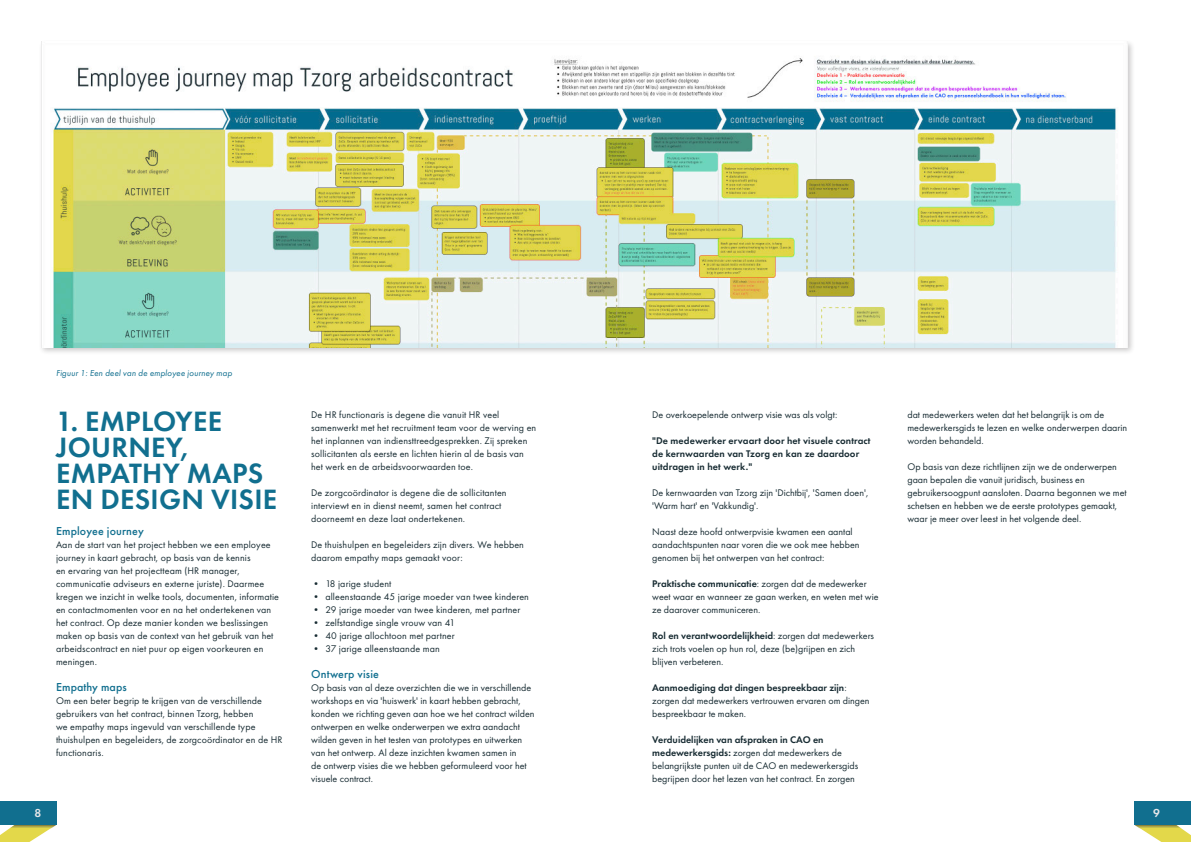
<style>
.page{position:relative;width:1191px;height:842px;background:#fff}
.page>*{position:absolute;margin:0;border:0;box-sizing:border-box;transform-origin:0 0}
.Brood{font:600 29px/26px "Futura PT";letter-spacing:.01em;color:#116f8f}
.Brood-2{font:500 12px "Futura PT";letter-spacing:.01em;color:#116f8f}
.t1{font:600 12px "Futura PT";color:#e6e7e9}
.Brood-3{font:10px/13px "Futura PT";color:#182c33}
.Brood-4{font:600 10px/13px "Futura PT";letter-spacing:.01em;color:#182c33}
.meta_data{font:italic 9px "Futura PT";letter-spacing:.01em;color:#116f8f}
.s1{font-weight:600}
</style>
<div class="page">
<svg style="left:1135px;top:825px;width:56px;height:17px"></svg>
<div style="left:1134px;top:801px;width:57px;height:24px;background:#116f8f"></div>
<svg style="left:0;top:825px;width:56px;height:17px"></svg>
<div style="left:0;top:801px;width:57px;height:24px;background:#116f8f"></div>
<div style="left:38px;top:39px;width:1097px;height:317px;background:#231f20;opacity:.25"></div>
<img style="left:41px;top:42px;width:1086px;height:305px">
<p class="meta_data" style="left:56px;top:368px;width:178px">Figuur 1: Een deel van de employee journey map</p>
<p class="Brood" style="left:56px;top:408px;width:223px">1. EMPLOYEE<br>JOURNEY,<br>EMPATHY MAPS<br>EN DESIGN VISIE</p>
<p class="Brood-2" style="left:56px;top:524px;width:89px">Employee journey</p>
<p class="Brood-3" style="left:56px;top:538px;width:224px">Aan de start van het project hebben we een employee journey in kaart gebracht, op basis van de kennis<br>en ervaring van het projectteam (HR manager, communicatie adviseurs en externe juriste). Daarmee kregen we inzicht in welke tools, documenten, informatie en contactmomenten voor en na het ondertekenen van het contract. Op deze manier konden we beslissingen maken op basis van de context van het gebruik van het arbeidscontract en niet puur op eigen voorkeuren en meningen.</p>
<p class="Brood-2" style="left:56px;top:680px;width:72px">Empathy maps</p>
<p class="Brood-3" style="left:56px;top:694px;width:228px">Om een beter begrip te krijgen van de verschillende gebruikers van het contract, binnen Tzorg, hebben<br>we empathy maps ingevuld van verschillende type thuishulpen en begeleiders, de zorgcoördinator en de HR functionaris.</p>
<p class="Brood-3" style="left:311px;top:408px;width:227px">De HR functionaris is degene die vanuit HR veel samenwerkt met het recruitment team voor de werving en het inplannen van indiensttreedgesprekken. Zij spreken sollicitanten als eerste en lichten hierin al de basis van het werk en de arbeidsvoorwaarden toe.</p>
<p class="Brood-3" style="left:311px;top:486px;width:197px">De zorgcoördinator is degene die de sollicitanten interviewt en in dienst neemt, samen het contract doorneemt en deze laat ondertekenen.</p>
<p class="Brood-3" style="left:311px;top:538px;width:214px">De thuishulpen en begeleiders zijn divers. We hebben daarom empathy maps gemaakt voor:</p>
<p class="Brood-3" style="left:311px;top:577px;width:82px">• 18 jarige student</p>
<p class="Brood-3" style="left:311px;top:590px;width:219px">• alleenstaande 45 jarige moeder van twee kinderen</p>
<p class="Brood-3" style="left:311px;top:603px;width:211px">• 29 jarige moeder van twee kinderen, met partner</p>
<p class="Brood-3" style="left:311px;top:616px;width:146px">• zelfstandige single vrouw van 41</p>
<p class="Brood-3" style="left:311px;top:629px;width:145px">• 40 jarige allochtoon met partner</p>
<p class="Brood-3" style="left:311px;top:642px;width:130px">• 37 jarige alleenstaande man</p>
<p class="Brood-2" style="left:311px;top:667px;width:69px">Ontwerp visie</p>
<p class="Brood-3" style="left:311px;top:681px;width:225px">Op basis van al deze overzichten die we in verschillende workshops en via 'huiswerk' in kaart hebben gebracht, konden we richting geven aan hoe we het contract wilden ontwerpen en welke onderwerpen we extra aandacht wilden geven in het testen van prototypes en uitwerken van het ontwerp. Al deze inzichten kwamen samen in<br>de ontwerp visies die we hebben geformuleerd voor het visuele contract.</p>
<p class="Brood-3" style="left:652px;top:408px;width:187px">De overkoepelende ontwerp visie was als volgt:</p>
<p class="Brood-4" style="left:652px;top:434px;width:220px">"De medewerker ervaart door het visuele contract de kernwaarden van Tzorg en kan ze daardoor uitdragen in het werk."</p>
<p class="Brood-3" style="left:652px;top:486px;width:218px">De kernwaarden van Tzorg zijn 'Dichtbij', 'Samen doen', 'Warm hart' en 'Vakkundig'.</p>
<p class="Brood-3" style="left:652px;top:525px;width:209px">Naast deze hoofd ontwerpvisie kwamen een aantal aandachtspunten naar voren die we ook mee hebben genomen bij het ontwerpen van het contract:</p>
<p class="Brood-3" style="left:652px;top:577px;width:228px"><span class="s1">Praktische communicatie</span>: zorgen dat de medewerker weet waar en wanneer ze gaan werken, en weten met wie ze daarover communiceren.</p>
<p class="Brood-3" style="left:652px;top:629px;width:223px"><span class="s1">Rol en verantwoordelijkheid</span>: zorgen dat medewerkers zich trots voelen op hun rol, deze (be)grijpen en zich blijven verbeteren.</p>
<p class="Brood-3" style="left:652px;top:681px;width:219px"><span class="s1">Aanmoediging dat dingen bespreekbaar zijn</span>: zorgen dat medewerkers vertrouwen ervaren om dingen bespreekbaar te maken.</p>
<p class="Brood-3" style="left:652px;top:733px;width:208px"><span class="s1">Verduidelijken van afspraken in CAO en medewerkersgids:</span> zorgen dat medewerkers de belangrijkste punten uit de CAO en medewerkersgids begrijpen door het lezen van het contract. En zorgen</p>
<p class="Brood-3" style="left:907px;top:408px;width:221px">dat medewerkers weten dat het belangrijk is om de medewerkersgids te lezen en welke onderwerpen daarin worden behandeld.</p>
<p class="Brood-3" style="left:907px;top:460px;width:221px">Op basis van deze richtlijnen zijn we de onderwerpen gaan bepalen die vanuit juridisch, business en gebruikersoogpunt aansloten. Daarna begonnen we met schetsen en hebben we de eerste prototypes gemaakt, waar je meer over leest in het volgende deel.</p>
<p class="t1" style="left:35px;top:806px;width:8px">8</p>
<p class="t1" style="left:1153px;top:806px;width:8px">9</p>
</div>
